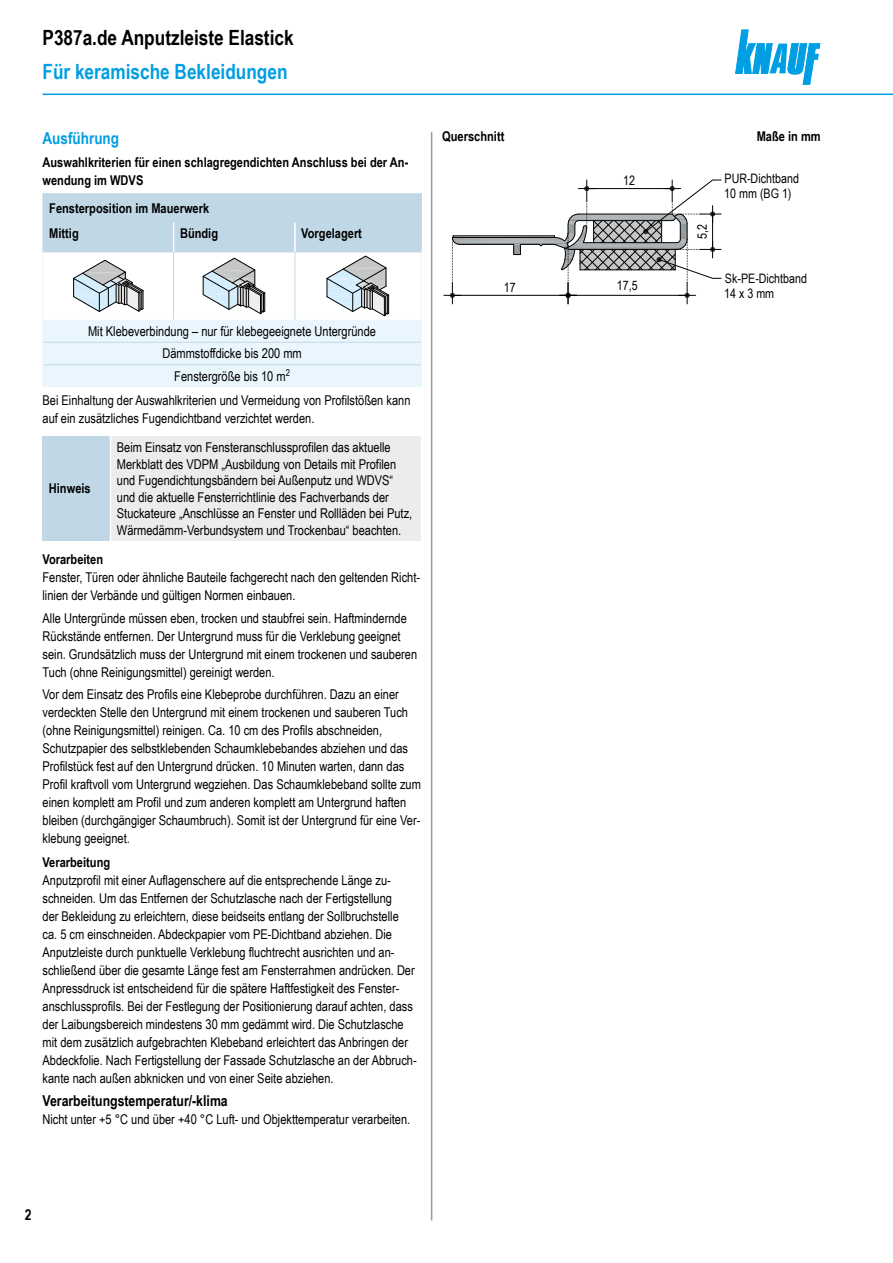
<style>
.page{position:relative;width:893px;height:1263px;background:#fff}
.page>*{position:absolute;margin:0;border:0;box-sizing:border-box;transform-origin:0 0}
.t1{font:700 21px "Arial Narrow";color:#000}
.t2{font:700 21px "Arial Narrow";color:#009ee3}
.Ue3_11cyan_TB{font:700 16.5px "Arial Narrow";color:#009ee3}
.Ue4_10schwarz_TB{font:700 15px "Arial Narrow";color:#000}
.Text_TB{font:13.5px/18px "Arial Narrow";color:#000}
.Text_Abs_o_TB{font:13.5px/18px "Arial Narrow";color:#000}
.Hinweis_Text_TB{font:13.5px/16.5px "Arial Narrow";color:#000}
.Ue5_9schwarz_TB{font:700 13.5px/18px "Arial Narrow";color:#000}
.Tab_Text_TB{font:13.5px "Arial Narrow";color:#000}
.Tab_Kopf_TB{font:700 13.5px "Arial Narrow";color:#000}
.Ue5_Text_TB{font:700 13.5px "Arial Narrow";color:#000}
.Hinweis_TB{font:700 13.5px "Arial Narrow";color:#000}
.t3{font:13.05px/14.9px "Arial Narrow";color:#000}
</style>
<div class="page">
<svg style="left:735px;top:30px;width:85px;height:54px"></svg>
<hr style="left:431px;top:132px;width:1px;height:1088px;background:#9c9c9d">
<hr style="left:43px;top:94px;width:850px;height:1px;background:#009ee3">
<svg style="left:43px;top:193px;width:379px;height:194px"></svg>
<div style="left:43px;top:436px;width:68px;height:105px;background:#c0d8e6"></div>
<div style="left:111px;top:436px;width:310px;height:105px;background:#ececec"></div>
<hr style="left:110px;top:436px;width:1px;height:105px;background:#fff">
<svg style="left:444px;top:180px;width:277px;height:124px"></svg>
<h1 class="t1" style="left:43px;top:22px;width:253px">P387a.de Anputzleiste Elastick</h1>
<h1 class="t2" style="left:43px;top:56px;width:247px">Für keramische Bekleidungen</h1>
<p class="Ue3_11cyan_TB" style="left:43px;top:125px;width:78px">Ausführung</p>
<p class="Ue5_9schwarz_TB" style="left:43px;top:152px;width:367px">Auswahlkriterien für einen schlagregendichten Anschluss bei der An&shy;wendung im WDVS</p>
<p class="Tab_Kopf_TB" style="left:49px;top:198px;width:161px">Fensterposition im Mauerwerk</p>
<p class="Tab_Kopf_TB" style="left:49px;top:223px;width:31px">Mittig</p>
<p class="Tab_Kopf_TB" style="left:180px;top:223px;width:40px">Bündig</p>
<p class="Tab_Kopf_TB" style="left:301px;top:223px;width:62px">Vorgelagert</p>
<p class="Tab_Text_TB" style="left:88px;top:321px;width:289px">Mit Klebeverbindung – nur für klebegeeignete Untergründe</p>
<p class="Tab_Text_TB" style="left:162px;top:344px;width:141px">Dämmstoffdicke bis 200 mm</p>
<p class="Tab_Text_TB" style="left:174px;top:366px;width:117px">Fenstergröße bis 10 m<sup>2</sup></p>
<p class="Text_TB" style="left:43px;top:391px;width:370px">Bei Einhaltung der Auswahlkriterien und Vermeidung von Profilstößen kann auf ein zusätzliches Fugendichtband verzichtet werden.</p>
<p class="Hinweis_TB" style="left:49px;top:478px;width:43px">Hinweis</p>
<p class="Hinweis_Text_TB" style="left:117px;top:438px;width:297px">Beim Einsatz von Fensteranschlussprofilen das aktuelle Merkblatt des VDPM „Ausbildung von Details mit Profilen und Fugendichtungsbändern bei Außenputz und WDVS“ und die aktuelle Fensterrichtlinie des Fachverbands der Stuckateure „Anschlüsse an Fenster und Rollläden bei Putz, Wärmedämm-Verbundsystem und Trockenbau“ beachten.</p>
<p class="Ue5_Text_TB" style="left:43px;top:549px;width:62px">Vorarbeiten</p>
<p class="Text_TB" style="left:43px;top:568px;width:379px">Fenster, Türen oder ähnliche Bauteile fachgerecht nach den geltenden Richt&shy;linien der Verbände und gültigen Normen einbauen.</p>
<p class="Text_Abs_o_TB" style="left:43px;top:608px;width:376px">Alle Untergründe müssen eben, trocken und staubfrei sein. Haftmindernde Rückstände entfernen. Der Untergrund muss für die Verklebung geeignet sein. Grundsätzlich muss der Untergrund mit einem trockenen und sauberen Tuch (ohne Reinigungsmittel) gereinigt werden.</p>
<p class="Text_Abs_o_TB" style="left:43px;top:685px;width:380px">Vor dem Einsatz des Profils eine Klebeprobe durchführen. Dazu an einer verdeckten Stelle den Untergrund mit einem trockenen und sauberen Tuch (ohne Reinigungsmittel) reinigen. Ca. 10 cm des Profils abschneiden, Schutzpapier des selbstklebenden Schaumklebebandes abziehen und das Profilstück fest auf den Untergrund drücken. 10 Minuten warten, dann das Profil kraftvoll vom Untergrund wegziehen. Das Schaumklebeband sollte zum einen komplett am Profil und zum anderen komplett am Untergrund haften bleiben (durchgängiger Schaumbruch). Somit ist der Untergrund für eine Ver&shy;klebung geeignet.</p>
<p class="Ue5_Text_TB" style="left:43px;top:851px;width:69px">Verarbeitung</p>
<p class="Text_TB" style="left:43px;top:870px;width:376px">Anputzprofil mit einer Auflagenschere auf die entsprechende Länge zu&shy;schneiden. Um das Entfernen der Schutzlasche nach der Fertigstellung<br>der Bekleidung zu erleichtern, diese beidseits entlang der Sollbruchstelle ca. 5 cm einschneiden. Abdeckpapier vom PE-Dichtband abziehen. Die Anputzleiste durch punktuelle Verklebung fluchtrecht ausrichten und an&shy;schließend über die gesamte Länge fest am Fensterrahmen andrücken. Der Anpressdruck ist entscheidend für die spätere Haftfestigkeit des Fenster&shy;anschlussprofils. Bei der Festlegung der Positionierung darauf achten, dass der Laibungsbereich mindestens 30 mm gedämmt wird. Die Schutzlasche mit dem zusätzlich aufgebrachten Klebeband erleichtert das Anbringen der Abdeckfolie. Nach Fertigstellung der Fassade Schutzlasche an der Abbruch&shy;kante nach außen abknicken und von einer Seite abziehen.</p>
<p class="Ue4_10schwarz_TB" style="left:43px;top:1089px;width:187px">Verarbeitungstemperatur/-klima</p>
<p class="Text_TB" style="left:43px;top:1110px;width:369px">Nicht unter +5 °C und über +40 °C Luft- und Objekttemperatur verarbeiten.</p>
<p class="Ue5_9schwarz_TB" style="left:442px;top:127px;width:64px">Querschnitt</p>
<p class="Ue5_9schwarz_TB" style="left:757px;top:127px;width:65px">Maße in mm</p>
<p class="t3" style="left:623px;top:172px;width:13px">12</p>
<p class="t3" style="left:724px;top:171px;width:76px">PUR-Dichtband<br>10 mm (BG 1)</p>
<p class="t3" style="left:504px;top:279px;width:13px">17</p>
<p class="t3" style="left:617px;top:277px;width:22px">17,5</p>
<p class="t3" style="left:694px;top:239px;width:16px;rotate:-90deg">5,2</p>
<p class="t3" style="left:724px;top:270px;width:84px">Sk-PE-Dichtband<br>14 x 3 mm</p>
<p class="Ue4_10schwarz_TB" style="left:25px;top:1204px;width:8px">2</p>
</div>
